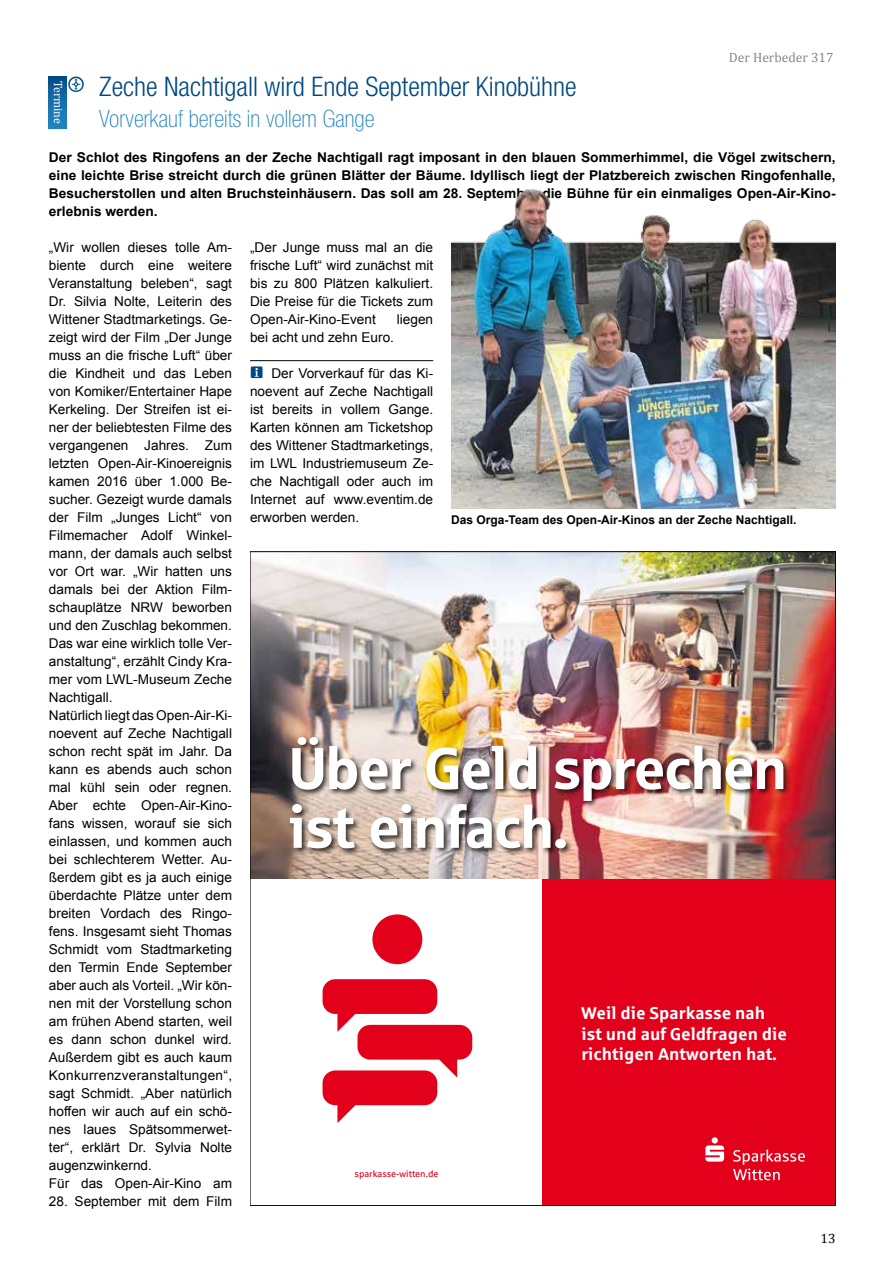
<style>
.page{position:relative;width:893px;height:1263px;background:#fff}
.page>*{position:absolute;margin:0;border:0;box-sizing:border-box;transform-origin:0 0}
.t1{font:58.8px/58.8px "Sparkasse Head";color:#fff}
.t2{font:300 condensed 27px "Helvetica Neue LT Std";color:#004882}
.t3{font:100 condensed 24px "Helvetica Neue LT Std";color:#1f82c1}
.t4{font:700 17.25px/20.5px "Sparkasse Rg";color:#fff}
.t5{font:13.5px/18px "Arial";color:#000;text-align:justify}
.t6{font:700 13.5px/18px "Arial";color:#000;text-align:justify}
.t7{font:13.5px "Cambria";color:#87888a}
.t8{font:13.5px "Cambria";color:#000}
.t9{font:700 12px "Arial";color:#000}
.t10{font:12px "Cambria";color:#fff}
.t11{font:9.3px "Sparkasse Rg";color:#e2001a}
</style>
<div class="page">
<img style="left:252px;top:554px;width:582px;height:325px">
<div style="left:542px;top:879px;width:294px;height:326px;background:#e2001a"></div>
<div style="left:288px;top:735px;width:503px;height:121px;background:#000;opacity:.75"></div>
<svg style="left:733px;top:1149px;width:72px;height:31px"></svg>
<svg style="left:705px;top:1137px;width:19px;height:24px"></svg>
<svg style="left:323px;top:979px;width:149px;height:144px"></svg>
<svg style="left:372px;top:914px;width:50px;height:50px"></svg>
<hr style="left:250px;top:360px;width:183px;height:1px;background:#000">
<div style="left:49px;top:77px;width:18px;height:52px;background:linear-gradient(to bottom,#05518c,#2387c6)"></div>
<svg style="left:68px;top:77px;width:16px;height:15px"></svg>
<img style="left:451px;top:189px;width:385px;height:320px">
<p class="t7" style="left:729px;top:49px;width:106px">Der Herbeder 317</p>
<h2 class="t2" style="left:99px;top:71px;width:479px">Zeche Nachtigall wird Ende September Kinobühne</h2>
<h3 class="t3" style="left:99px;top:105px;width:277px">Vorverkauf bereits in vollem Gange</h3>
<p class="t10" style="left:65px;top:81px;width:44px;rotate:90deg">Termine</p>
<p class="t6" style="left:49px;top:149px;width:788px">Der Schlot des Ringofens an der Zeche Nachtigall ragt imposant in den blauen Sommerhimmel, die Vögel zwitschern, eine leichte Brise streicht durch die grünen Blätter der Bäume. Idyllisch liegt der Platzbereich zwischen Ringofenhalle, Besucherstollen und alten Bruchsteinhäusern. Das soll am 28. September die Bühne für ein einmaliges Open-Air-Kino&shy;erlebnis werden.</p>
<p class="t5" style="left:49px;top:238px;width:185px;text-align:left">„Wir wollen dieses tolle Am&shy;biente durch eine weitere<br>Veranstaltung beleben“, sagt<br>Dr. Silvia Nolte, Leiterin des<br>Wittener Stadtmarketings. Ge&shy;zeigt wird der Film „Der Junge muss an die frische Luft“ über die Kindheit und das Leben von Komiker/Entertainer Hape<br>Kerkeling. Der Streifen ist ei&shy;ner der beliebtesten Filme des vergangenen Jahres. Zum letzten Open-Air-Kinoereignis kamen 2016 über 1.000 Be&shy;sucher. Gezeigt wurde damals der Film „Junges Licht“ von<br>Filmemacher Adolf Winkel&shy;mann, der damals auch selbst vor Ort war. „Wir hatten uns damals bei der Aktion Film&shy;schauplätze NRW beworben und den Zuschlag bekommen.<br>Das war eine wirklich tolle Ver&shy;anstaltung“, erzählt Cindy Kra&shy;mer vom LWL-Museum Zeche<br>Nachtigall.<br>Natürlich liegt das Open-Air-Ki&shy;noevent auf Zeche Nachtigall schon recht spät im Jahr. Da kann es abends auch schon mal kühl sein oder regnen.<br>Aber echte Open-Air-Kino&shy;fans wissen, worauf sie sich einlassen, und kommen auch bei schlechterem Wetter. Au&shy;ßerdem gibt es ja auch einige überdachte Plätze unter dem breiten Vordach des Ringo&shy;fens. Insgesamt sieht Thomas<br>Schmidt vom Stadtmarketing den Termin Ende September aber auch als Vorteil. „Wir kön&shy;nen mit der Vorstellung schon am frühen Abend starten, weil es dann schon dunkel wird.<br>Außerdem gibt es auch kaum<br>Konkurrenzveranstaltungen“, sagt Schmidt. „Aber natürlich hoffen wir auch auf ein schö&shy;nes laues Spätsommerwet&shy;ter“, erklärt Dr. Sylvia Nolte augenzwinkernd.<br>Für das Open-Air-Kino am</p>
<p class="t5" style="left:49px;top:1192px;width:185px">28. September mit dem Film</p>
<p class="t5" style="left:250px;top:238px;width:185px">„Der Junge muss mal an die frische Luft“ wird zunächst mit bis zu 800 Plätzen kalkuliert.<br>Die Preise für die Tickets zum Open-Air-Kino-Event</p>
<p class="t5" style="left:397px;top:310px;width:38px">liegen</p>
<p class="t5" style="left:250px;top:328px;width:146px">bei acht und zehn Euro.</p>
<p class="t5" style="left:250px;top:364px;width:185px;text-indent:21px">Der Vorverkauf für das Ki&shy;noevent auf Zeche Nachtigall ist bereits in vollem Gange.<br>Karten können am Ticketshop des Wittener Stadtmarketings, im LWL Industriemuseum Ze&shy;che Nachtigall oder auch im Internet auf www.eventim.de erworben werden.</p>
<p class="t9" style="left:451px;top:512px;width:347px">Das Orga-Team des Open-Air-Kinos an der Zeche Nachtigall.</p>
<h1 class="t1" style="left:289px;top:737px;width:498px">Über Geld sprechen ist einfach.</h1>
<p class="t11" style="left:355px;top:1168px;width:85px">sparkasse-witten.de</p>
<p class="t4" style="left:581px;top:1002px;width:208px">Weil die Sparkasse nah ist und auf Geldfragen die richtigen Antworten hat.</p>
<p class="t8" style="left:821px;top:1230px;width:16px">13</p>
</div>
